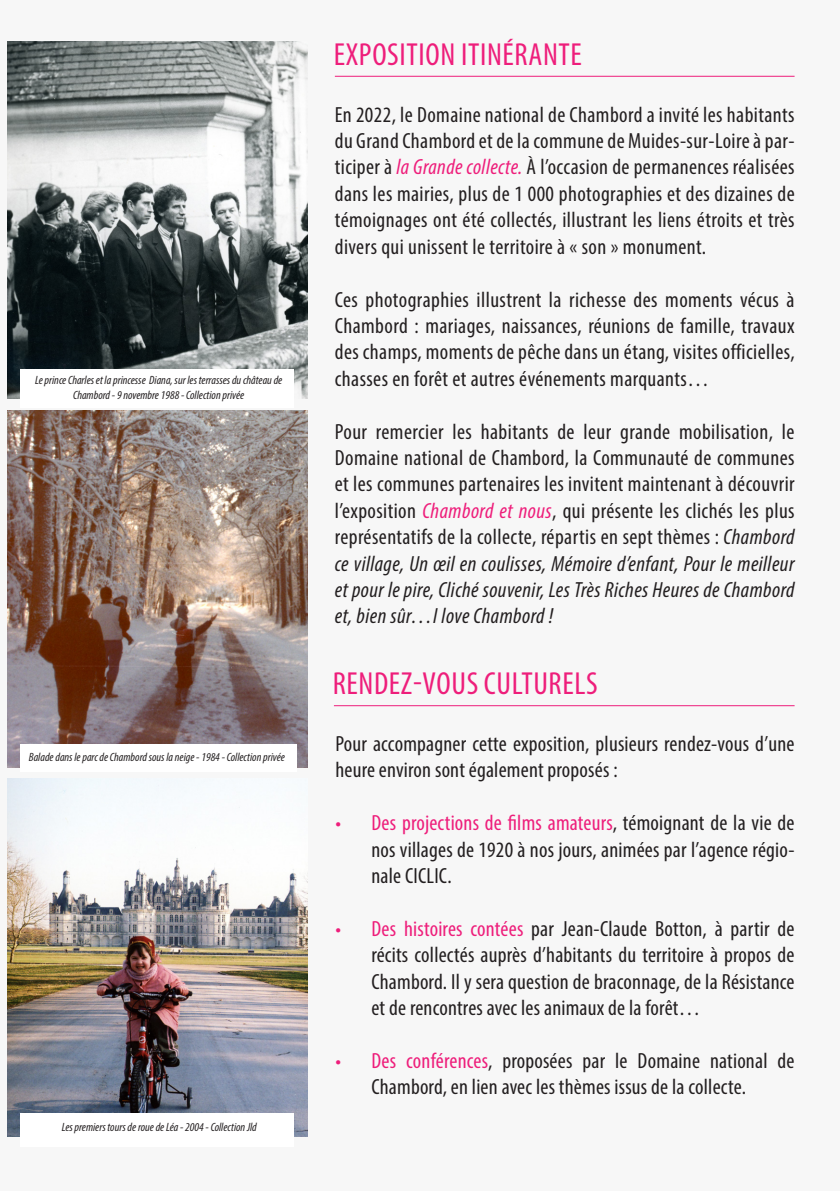
<style>
.page{position:relative;width:840px;height:1191px;background:#fff}
.page>*{position:absolute;margin:0;border:0;box-sizing:border-box;transform-origin:0 0}
.t1{font:condensed 32px "Myriad Pro";letter-spacing:.02em;color:#ee1e7b}
.t2{font:condensed 22px/26.4px "Myriad Pro";letter-spacing:.01em;color:#231f20;text-align:justify}
.t3{font:italic condensed 12px/14.4px "Myriad Pro";color:#231f20;text-align:center}
.s1{font-style:italic;color:#ee1e7b}
.s2{font-style:italic}
.s3{color:#ee1e7b}
</style>
<div class="page">
<div style="left:0;top:0;width:839px;height:1191px;background:#f7f7f7"></div>
<hr style="left:334px;top:76px;width:460px;height:1px;background:#ee1e7b">
<hr style="left:334px;top:705px;width:460px;height:1px;background:#ee1e7b">
<img style="left:7px;top:779px;width:300px;height:357px">
<img style="left:7px;top:410px;width:300px;height:357px">
<div style="left:21px;top:1112px;width:273px;height:34px;background:#fff"></div>
<div style="left:21px;top:744px;width:276px;height:28px;background:#fff"></div>
<img style="left:7px;top:41px;width:300px;height:358px">
<div style="left:21px;top:369px;width:273px;height:39px;background:#fff"></div>
<p class="t3" style="left:35px;top:373px;width:249px">Le prince Charles et la princesse Diana, sur les terrasses du château de<br>Chambord - 9 novembre 1988 - Collection privée</p>
<p class="t3" style="left:29px;top:750px;width:257px">Balade dans le parc de Chambord sous la neige - 1984 - Collection privée</p>
<p class="t3" style="left:62px;top:1119px;width:196px">Les premiers tours de roue de Léa - 2004 - Collection Jld</p>
<p class="t1" style="left:333px;top:35px;width:249px">EXPOSITION ITINÉRANTE</p>
<p class="t2" style="left:334px;top:101px;width:461px">En 2022, le Domaine national de Chambord a invité les habitants du Grand Chambord et de la commune de Muides-sur-Loire à par&shy;ticiper à <span class="s1">la Grande collecte.</span> À l’occasion de permanences réalisées dans les mairies, plus de 1 000 photographies et des dizaines de témoignages ont été collectés, illustrant les liens étroits et très divers qui unissent le territoire à « son » monument.</p>
<p class="t2" style="left:334px;top:286px;width:461px">Ces photographies illustrent la richesse des moments vécus à Chambord : mariages, naissances, réunions de famille, travaux des champs, moments de pêche dans un étang, visites officielles, chasses en forêt et autres événements marquants…</p>
<p class="t2" style="left:334px;top:418px;width:461px">Pour remercier les habitants de leur grande mobilisation, le Domaine national de Chambord, la Communauté de communes et les communes partenaires les invitent maintenant à découvrir l’exposition <span class="s1">Chambord et nous</span>, qui présente les clichés les plus représentatifs de la collecte, répartis en sept thèmes : <span class="s2">Chambord ce village, Un œil en coulisses, Mémoire d’enfant, Pour le meilleur et pour le pire, Cliché souvenir, Les Très Riches Heures de Chambord et, bien sûr…I love Chambord !</span></p>
<p class="t1" style="left:332px;top:664px;width:266px">RENDEZ-VOUS CULTURELS</p>
<p class="t2" style="left:335px;top:730px;width:460px">Pour accompagner cette exposition, plusieurs rendez-vous d’une heure environ sont également proposés :</p>
<p class="t2" style="left:371px;top:809px;width:424px;text-indent:-36px"><span class="s3">• Des projections de films amateurs</span>, témoignant de la vie de nos villages de 1920 à nos jours, animées par l’agence régio&shy;nale CICLIC.</p>
<p class="t2" style="left:371px;top:915px;width:424px;text-indent:-36px"><span class="s3">• Des histoires contées</span> par Jean-Claude Botton, à partir de récits collectés auprès d’habitants du territoire à propos de Chambord. Il y sera question de braconnage, de la Résistance et de rencontres avec les animaux de la forêt…</p>
<p class="t2" style="left:335px;top:1047px;width:460px;text-align:center"><span class="s3">• Des conférences</span>, proposées par le Domaine national de<br>Chambord, en lien avec les thèmes issus de la collecte.</p>
</div>
